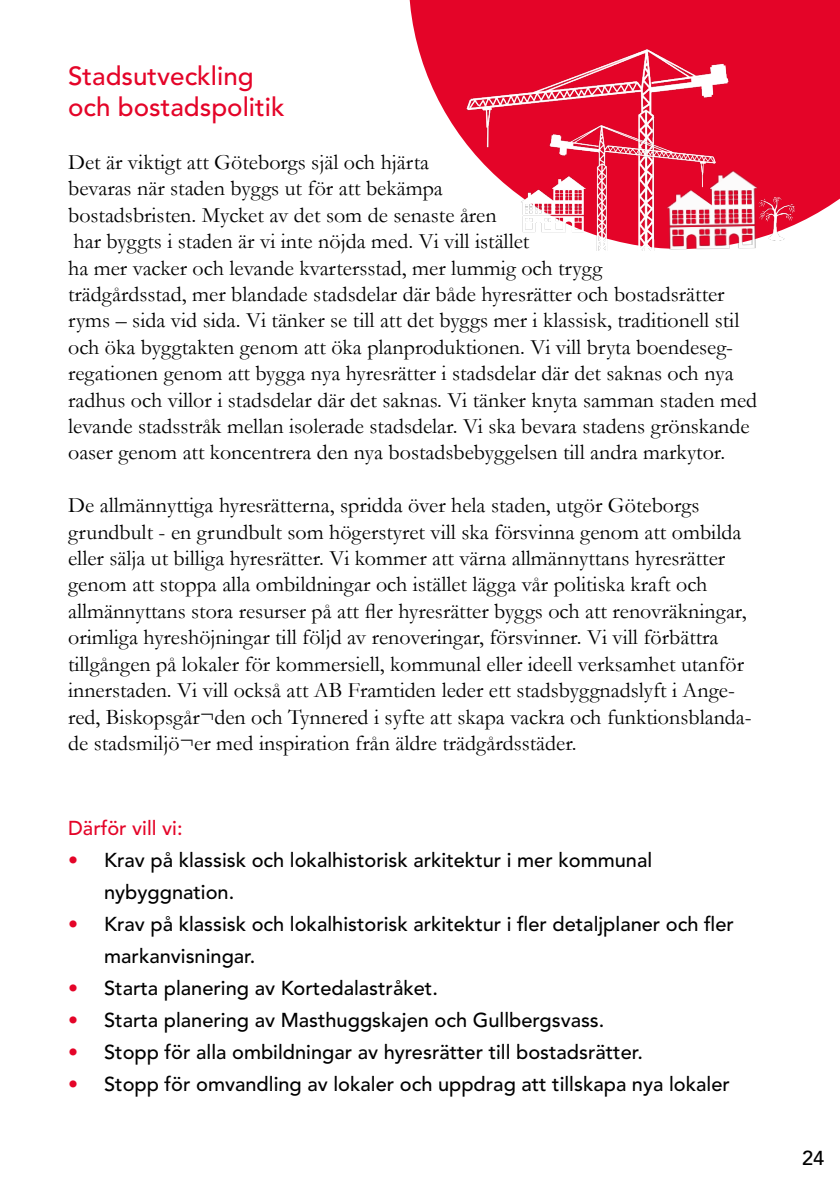
<style>
.page{position:relative;width:840px;height:1191px;background:#fff}
.page>*{position:absolute;margin:0;border:0;box-sizing:border-box;transform-origin:0 0}
.t1{font:500 26px/31.2px "Avenir LT Pro";color:#e40428}
.t2{font:22px/26.4px "Garamond";color:#000}
.t3{font:500 20px/32px "Avenir LT Pro";color:#000}
.t4{font:500 20px "Avenir LT Pro";color:#e40428}
.s1{color:#e40428}
</style>
<div class="page">
<svg style="left:409px;top:0;width:430px;height:220px;fill:#e40428"></svg>
<img style="left:449px;top:25px;width:325px;height:195px">
<img style="left:530px;top:109px;width:196px;height:141px">
<img style="left:662px;top:169px;width:111px;height:81px">
<img style="left:518px;top:176px;width:78px;height:64px">
<img style="left:746px;top:197px;width:60px;height:45px">
<p class="t1" style="left:68px;top:61px;width:218px">Stadsutveckling och bostadspolitik</p>
<p class="t2" style="left:68px;top:148px;width:690px">Det är viktigt att Göteborgs själ och hjärta<br>bevaras när staden byggs ut för att bekämpa<br>bostadsbristen. Mycket av det som de senaste åren<br>har byggts i staden är vi inte nöjda med. Vi vill istället<br>ha mer vacker och levande kvartersstad, mer lummig och trygg<br>trädgårdsstad, mer blandade stadsdelar där både hyresrätter och bostadsrätter ryms – sida vid sida. Vi tänker se till att det byggs mer i klassisk, traditionell stil och öka byggtakten genom att öka planproduktionen. Vi vill bryta boendeseg&shy;regationen genom att bygga nya hyresrätter i stadsdelar där det saknas och nya radhus och villor i stadsdelar där det saknas. Vi tänker knyta samman staden med levande stadsstråk mellan isolerade stadsdelar. Vi ska bevara stadens grönskande oaser genom att koncentrera den nya bostadsbebyggelsen till andra markytor.</p>
<p class="t2" style="left:68px;top:491px;width:684px">De allmännyttiga hyresrätterna, spridda över hela staden, utgör Göteborgs grundbult - en grundbult som högerstyret vill ska försvinna genom att ombilda eller sälja ut billiga hyresrätter. Vi kommer att värna allmännyttans hyresrätter genom att stoppa alla ombildningar och istället lägga vår politiska kraft och allmännyttans stora resurser på att fler hyresrätter byggs och att renovräkningar, orimliga hyreshöjningar till följd av renoveringar, försvinner. Vi vill förbättra tillgången på lokaler för kommersiell, kommunal eller ideell verksamhet utanför innerstaden. Vi vill också att AB Framtiden leder ett stadsbyggnadslyft i Ange&shy;red, Biskopsgår¬den och Tynnered i syfte att skapa vackra och funktionsblanda&shy;de stadsmiljö¬er med inspiration från äldre trädgårdsstäder.</p>
<p class="t4" style="left:68px;top:816px;width:116px">Därför vill vi:</p>
<p class="t3" style="left:104px;top:844px;width:549px;text-indent:-36px"><span class="s1">•</span> Krav på klassisk och lokalhistorisk arkitektur i mer kommunal nybyggnation.</p>
<p class="t3" style="left:104px;top:908px;width:631px;text-indent:-36px"><span class="s1">•</span> Krav på klassisk och lokalhistorisk arkitektur i fler detaljplaner och fler markanvisningar.</p>
<p class="t3" style="left:68px;top:972px;width:371px"><span class="s1">•</span> Starta planering av Kortedalastråket.</p>
<p class="t3" style="left:68px;top:1004px;width:537px"><span class="s1">•</span> Starta planering av Masthuggskajen och Gullbergsvass.</p>
<p class="t3" style="left:68px;top:1036px;width:576px"><span class="s1">•</span> Stopp för alla ombildningar av hyresrätter till bostadsrätter.</p>
<p class="t3" style="left:68px;top:1068px;width:663px"><span class="s1">•</span> Stopp för omvandling av lokaler och uppdrag att tillskapa nya lokaler</p>
<p class="t3" style="left:801px;top:1142px;width:24px">24</p>
</div>
